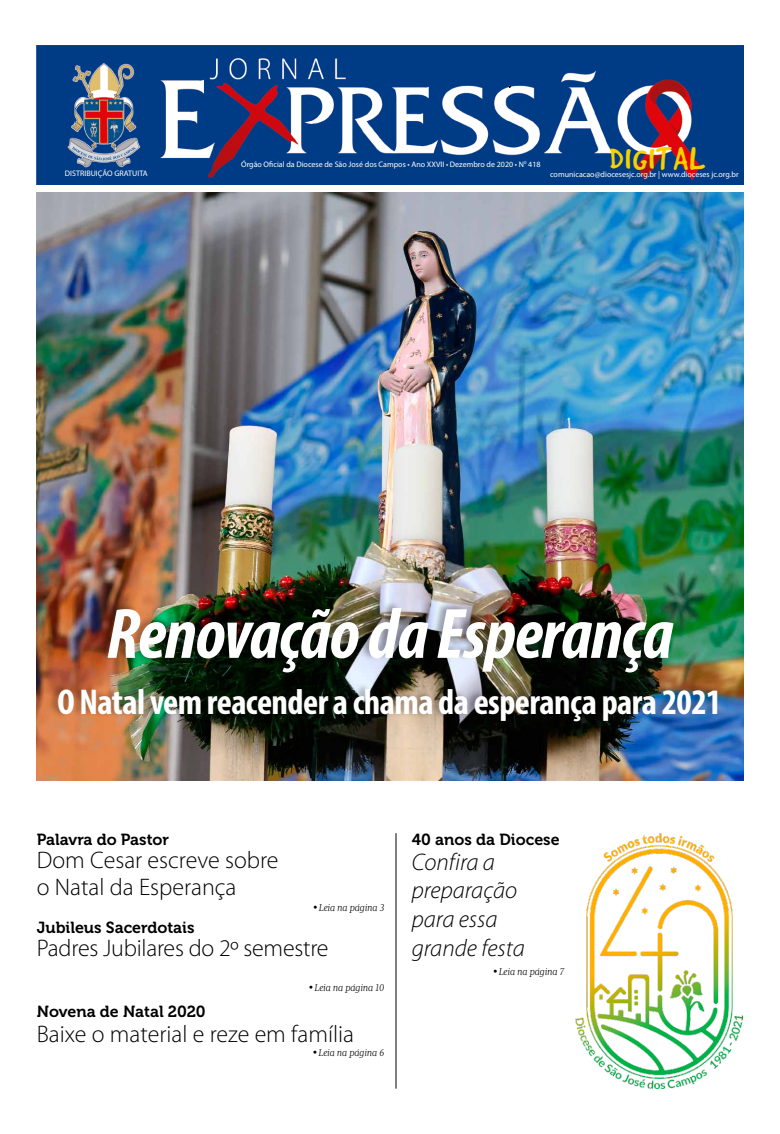
<style>
.page{position:relative;width:780px;height:1134px;background:#fff}
.page>*{position:absolute;margin:0;border:0;box-sizing:border-box;transform-origin:0 0}
.t1{font:italic 700 condensed 72px "Myriad Pro";letter-spacing:-.015em;color:#fff}
.t2{font:700 condensed 36px "Myriad Pro";letter-spacing:-.015em;color:#fff}
.t3{font:36px "Good Dog";letter-spacing:.05em;color:#f6d000}
.t4{font:300 24px/26.4px "Myriad Pro";color:#000}
.t5{font:italic 300 24px/28.8px "Myriad Pro";color:#000}
.t6{font:16px "Museo 700";color:#000}
.t7{font:italic 300 10px "Velino Ultra";letter-spacing:-.005em;color:#000}
.t8{font:8px "Myriad Pro";color:#fff}
.s1{font-family:"Geometric 706 BT Black Condensed B";font-weight:400;font-style:normal}
</style>
<div class="page">
<img style="left:37px;top:45px;width:706px;height:140px">
<img style="left:37px;top:193px;width:706px;height:587px">
<div style="left:97px;top:600px;width:576px;height:75px;background:#000;opacity:.3"></div>
<div style="left:48px;top:682px;width:669px;height:43px;background:#000;opacity:.3"></div>
<img style="left:575px;top:833px;width:167px;height:255px">
<hr style="left:395px;top:833px;width:1px;height:255px;background:#000">
<h2 class="t3" style="left:609px;top:139px;width:97px">DIGITAL</h2>
<p class="t8" style="left:241px;top:159px;width:301px">Órgão Oficial da Diocese de São José dos Campos • Ano XXVII • Dezembro de 2020 • N<sup>0</sup> 418</p>
<p class="t8" style="left:65px;top:168px;width:84px">DISTRIBUIÇÃO GRATUITA</p>
<p class="t8" style="left:550px;top:170px;width:190px">comunicacao@diocesesjc.org.br | www.dioceses jc.org.br</p>
<h1 class="t1" style="left:107px;top:589px;width:568px">Renovação da Esperança</h1>
<h2 class="t2" style="left:58px;top:680px;width:665px">O Natal vem reacender a chama da esperança para 2021</h2>
<h3 class="t6" style="left:37px;top:831px;width:134px">Palavra do Pastor</h3>
<h3 class="t4" style="left:37px;top:847px;width:243px">Dom Cesar escreve sobre o Natal da Esperança</h3>
<h3 class="t6" style="left:37px;top:918px;width:159px">Jubileus Sacerdotais</h3>
<p class="t7" style="left:312px;top:901px;width:73px"><span class="s1">•</span>Leia na página 3</p>
<h3 class="t6" style="left:412px;top:831px;width:149px">40 anos da Diocese</h3>
<h3 class="t5" style="left:412px;top:847px;width:107px">Confira a preparação para essa</h3>
<h3 class="t4" style="left:37px;top:934px;width:293px">Padres Jubilares do 2º semestre</h3>
<h3 class="t5" style="left:412px;top:933px;width:115px">grande festa</h3>
<p class="t7" style="left:308px;top:982px;width:77px"><span class="s1">•</span>Leia na página 10</p>
<h3 class="t4" style="left:37px;top:1020px;width:319px">Baixe o material e reze em família</h3>
<h3 class="t6" style="left:37px;top:1002px;width:170px">Novena de Natal 2020</h3>
<p class="t7" style="left:312px;top:1046px;width:73px"><span class="s1">•</span>Leia na página 6</p>
<p class="t7" style="left:492px;top:966px;width:73px"><span class="s1">•</span>Leia na página 7</p>
</div>
